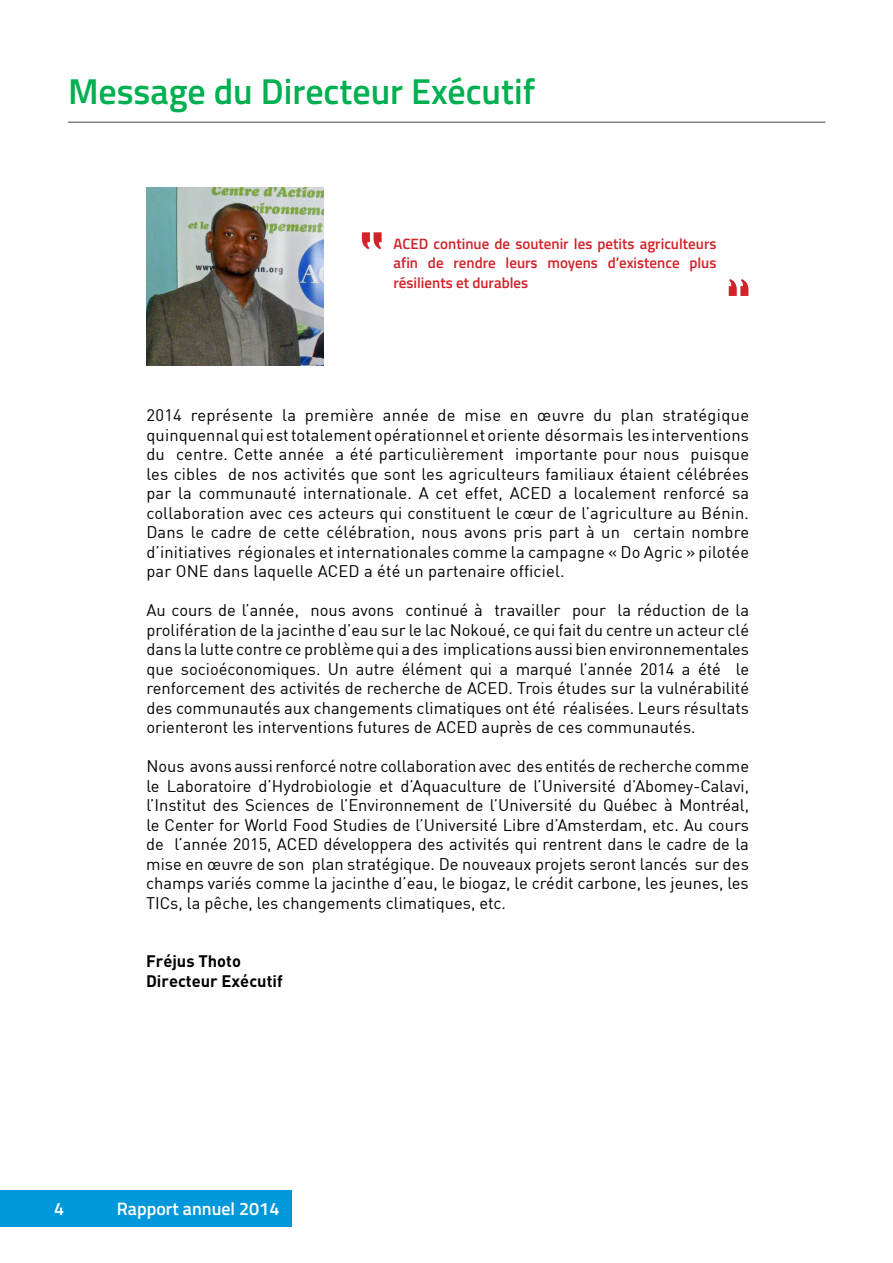
<style>
.page{position:relative;width:893px;height:1263px;background:#fff}
.page>*{position:absolute;margin:0;border:0;box-sizing:border-box;transform-origin:0 0}
.t1{font:600 36px "Titillium Web";color:#00b050}
.t2{font:600 18px "Titillium Web";color:#fff}
.t3{font:16.5px/19.5px "DIN";color:#000;text-align:justify}
.t4{font:700 16.5px/19.5px "DIN";color:#000}
.t5{font:600 15px/19.5px "Titillium Web";color:#d2232a;text-align:justify}
</style>
<div class="page">
<div style="left:0;top:1191px;width:291px;height:36px;background:#0098da"></div>
<svg style="left:362px;top:232px;width:20px;height:17px"></svg>
<svg style="left:729px;top:279px;width:19px;height:17px"></svg>
<img style="left:146px;top:187px;width:177px;height:179px">
<hr style="left:68px;top:121px;width:757px;height:2px;background:#808285">
<h1 class="t1" style="left:68px;top:64px;width:469px">Message du Directeur Exécutif</h1>
<p class="t5" style="left:394px;top:233px;width:324px">ACED continue de soutenir les petits agriculteurs afin de rendre leurs moyens d’existence plus résilients et durables</p>
<p class="t3" style="left:146px;top:405px;width:604px">2014 représente la première année de mise en œuvre du plan stratégique quinquennal qui esttotalement opérationnel et oriente désormais les interventions du centre. Cette année a été particulièrement importante pour nous puisque les cibles de nos activités que sont les agriculteurs familiaux étaient célébrées par la communauté internationale. A cet effet, ACED a localement renforcé sa collaboration avec ces acteurs qui constituent le cœur de l’agriculture au Bénin.<br>Dans le cadre de cette célébration, nous avons pris part à un certain nombre d’initiatives régionales et internationales comme la campagne « Do Agric » pilotée par ONE dans laquelle ACED a été un partenaire officiel.</p>
<p class="t3" style="left:146px;top:600px;width:604px">Au cours de l’année, nous avons continué à travailler pour la réduction de la prolifération de la jacinthe d’eau sur le lac Nokoué, ce qui fait du centre un acteur clé dans la lutte contre ce problème qui a des implications aussi bien environnementales que socioéconomiques. Un autre élément qui a marqué l’année 2014 a été le renforcement des activités de recherche de ACED. Trois études sur la vulnérabilité des communautés aux changements climatiques ont été réalisées. Leurs résultats orienteront les interventions futures de ACED auprès de ces communautés.</p>
<p class="t3" style="left:146px;top:756px;width:604px">Nous avons aussi renforcé notre collaboration avec des entités de recherche comme le Laboratoire d’Hydrobiologie et d’Aquaculture de l’Université d’Abomey-Calavi, l’Institut des Sciences de l’Environnement de l’Université du Québec à Montréal, le Center for World Food Studies de l’Université Libre d’Amsterdam, etc. Au cours de l’année 2015, ACED développera des activités qui rentrent dans le cadre de la mise en œuvre de son plan stratégique. De nouveaux projets seront lancés sur des champs variés comme la jacinthe d’eau, le biogaz, le crédit carbone, les jeunes, les TICs, la pêche, les changements climatiques, etc.</p>
<p class="t4" style="left:146px;top:951px;width:138px">Fréjus Thoto<br>Directeur Exécutif</p>
<p class="t2" style="left:54px;top:1195px;width:12px">4</p>
<p class="t2" style="left:117px;top:1195px;width:164px">Rapport annuel 2014</p>
</div>
